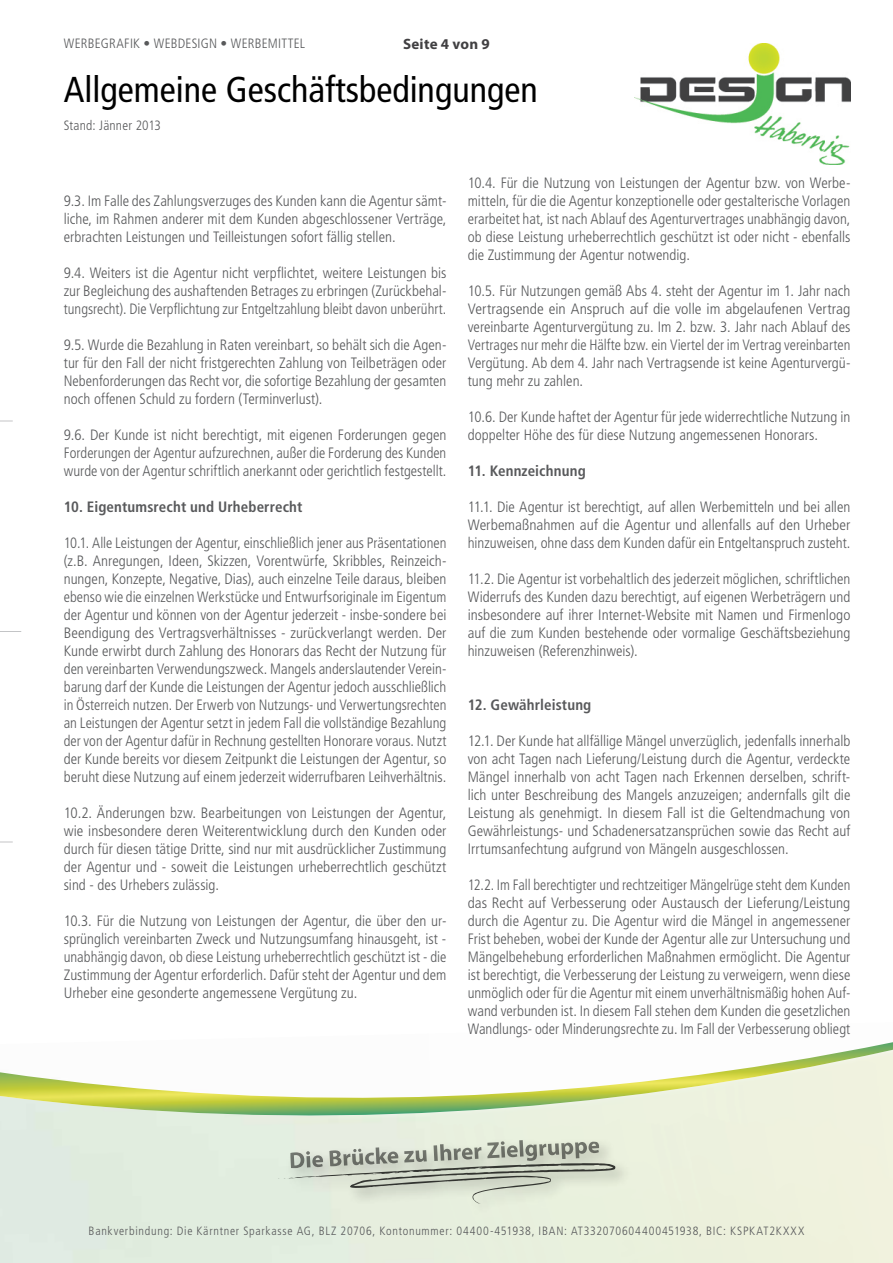
<style>
.page{position:relative;width:893px;height:1263px;background:#fff}
.page>*{position:absolute;margin:0;border:0;box-sizing:border-box;transform-origin:0 0}
.t1{font:condensed 36px "Frutiger LT Std";color:#000}
.t2{font:300 condensed 15px/18px "Frutiger LT Std";color:#58595b;text-align:justify}
.t3{font:300 condensed 15px/18px "Frutiger LT Std";color:#58595b;text-align:justify;scale:.96 1}
.t4{font:700 condensed 15px "Frutiger LT Std";letter-spacing:.01em;color:#58595b}
.t5{font:700 15px "Myriad Pro";letter-spacing:.015em;color:#414042}
.t6{font:300 condensed 13.5px "Frutiger LT Std";letter-spacing:.015em;color:#58595b}
.t7{font:300 condensed 12px "Frutiger LT Std";letter-spacing:.06em;color:#58595b}
</style>
<div class="page">
<img style="left:634px;top:43px;width:216px;height:122px">
<img style="left:0;top:1042px;width:893px;height:92px">
<svg style="left:0;top:421px;width:13px;height:1px"></svg>
<svg style="left:0;top:842px;width:13px;height:1px"></svg>
<svg style="left:0;top:631px;width:21px;height:1px"></svg>
<div style="left:280px;top:1136px;width:352px;height:84px;background:#e7efde"></div>
<svg style="left:277px;top:1140px;width:339px;height:65px"></svg>
<p class="t6" style="left:64px;top:36px;width:243px">WERBEGRAFIK • WEBDESIGN • WERBEMITTEL</p>
<p class="t5" style="left:403px;top:36px;width:88px">Seite 4 von 9</p>
<h1 class="t1" style="left:64px;top:69px;width:475px">Allgemeine Geschäftsbedingungen</h1>
<p class="t6" style="left:64px;top:117px;width:99px">Stand: Jänner 2013</p>
<p class="t2" style="left:64px;top:192px;width:384px">9.3. Im Falle des Zahlungsverzuges des Kunden kann die Agentur sämt&shy;liche, im Rahmen anderer mit dem Kunden abgeschlossener Verträge, erbrachten Leistungen und Teilleistungen sofort fällig stellen.</p>
<p class="t2" style="left:64px;top:264px;width:384px">9.4. Weiters ist die Agentur nicht verpflichtet, weitere Leistungen bis zur Begleichung des aushaftenden Betrages zu erbringen (Zurückbehal&shy;tungsrecht). Die Verpflichtung zur Entgeltzahlung bleibt davon unberührt.</p>
<p class="t2" style="left:64px;top:336px;width:384px">9.5. Wurde die Bezahlung in Raten vereinbart, so behält sich die Agen&shy;tur für den Fall der nicht fristgerechten Zahlung von Teilbeträgen oder Nebenforderungen das Recht vor, die sofortige Bezahlung der gesamten noch offenen Schuld zu fordern (Terminverlust).</p>
<p class="t2" style="left:64px;top:426px;width:384px">9.6. Der Kunde ist nicht berechtigt, mit eigenen Forderungen gegen Forderungen der Agentur aufzurechnen, außer die Forderung des Kunden wurde von der Agentur schriftlich anerkannt oder gerichtlich festgestellt.</p>
<p class="t4" style="left:64px;top:498px;width:240px">10. Eigentumsrecht und Urheberrecht</p>
<p class="t2" style="left:64px;top:534px;width:384px">10.1. Alle Leistungen der Agentur, einschließlich jener aus Präsentationen (z.B. Anregungen, Ideen, Skizzen, Vorentwürfe, Skribbles, Reinzeich&shy;nungen, Konzepte, Negative, Dias), auch einzelne Teile daraus, bleiben ebenso wie die einzelnen Werkstücke und Entwurfsoriginale im Eigentum der Agentur und können von der Agentur jederzeit - insbe-sondere bei Beendigung des Vertragsverhältnisses - zurückverlangt werden. Der Kunde erwirbt durch Zahlung des Honorars das Recht der Nutzung für den vereinbarten Verwendungszweck. Mangels anderslautender Verein&shy;barung darf der Kunde die Leistungen der Agentur jedoch ausschließlich in Österreich nutzen. Der Erwerb von Nutzungs- und Verwertungsrechten an Leistungen der Agentur setzt in jedem Fall die vollständige Bezahlung der von der Agentur dafür in Rechnung gestellten Honorare voraus. Nutzt der Kunde bereits vor diesem Zeitpunkt die Leistungen der Agentur, so beruht diese Nutzung auf einem jederzeit widerrufbaren Leihverhältnis.</p>
<p class="t2" style="left:64px;top:804px;width:384px">10.2. Änderungen bzw. Bearbeitungen von Leistungen der Agentur, wie insbesondere deren Weiterentwicklung durch den Kunden oder durch für diesen tätige Dritte, sind nur mit ausdrücklicher Zustimmung der Agentur und - soweit die Leistungen urheberrechtlich geschützt sind - des Urhebers zulässig.</p>
<p class="t2" style="left:64px;top:912px;width:384px">10.3. Für die Nutzung von Leistungen der Agentur, die über den ur&shy;sprünglich vereinbarten Zweck und Nutzungsumfang hinausgeht, ist - unabhängig davon, ob diese Leistung urheberrechtlich geschützt ist - die Zustimmung der Agentur erforderlich. Dafür steht der Agentur und dem Urheber eine gesonderte angemessene Vergütung zu.</p>
<p class="t2" style="left:468px;top:174px;width:384px">10.4. Für die Nutzung von Leistungen der Agentur bzw. von Werbe&shy;mitteln, für die die Agentur konzeptionelle oder gestalterische Vorlagen erarbeitet hat, ist nach Ablauf des Agenturvertrages unabhängig davon, ob diese Leistung urheberrechtlich geschützt ist oder nicht - ebenfalls die Zustimmung der Agentur notwendig.</p>
<p class="t2" style="left:468px;top:282px;width:384px">10.5. Für Nutzungen gemäß Abs 4. steht der Agentur im 1. Jahr nach Vertragsende ein Anspruch auf die volle im abgelaufenen Vertrag vereinbarte Agenturvergütung zu. Im 2. bzw. 3. Jahr nach Ablauf des Vertrages nur mehr die Hälfte bzw. ein Viertel der im Vertrag vereinbarten Vergütung. Ab dem 4. Jahr nach Vertragsende ist keine Agenturvergü&shy;tung mehr zu zahlen.</p>
<p class="t2" style="left:468px;top:408px;width:384px">10.6. Der Kunde haftet der Agentur für jede widerrechtliche Nutzung in doppelter Höhe des für diese Nutzung angemessenen Honorars.</p>
<p class="t4" style="left:468px;top:462px;width:119px">11. Kennzeichnung</p>
<p class="t2" style="left:468px;top:498px;width:384px">11.1. Die Agentur ist berechtigt, auf allen Werbemitteln und bei allen Werbemaßnahmen auf die Agentur und allenfalls auf den Urheber hinzuweisen, ohne dass dem Kunden dafür ein Entgeltanspruch zusteht.</p>
<p class="t2" style="left:468px;top:570px;width:384px">11.2. Die Agentur ist vorbehaltlich des jederzeit möglichen, schriftlichen Widerrufs des Kunden dazu berechtigt, auf eigenen Werbeträgern und insbesondere auf ihrer Internet-Website mit Namen und Firmenlogo auf die zum Kunden bestehende oder vormalige Geschäftsbeziehung hinzuweisen (Referenzhinweis).</p>
<p class="t4" style="left:468px;top:696px;width:125px">12. Gewährleistung</p>
<p class="t2" style="left:468px;top:732px;width:384px">12.1. Der Kunde hat allfällige Mängel unverzüglich, jedenfalls innerhalb von acht Tagen nach Lieferung/Leistung durch die Agentur, verdeckte Mängel innerhalb von acht Tagen nach Erkennen derselben, schrift&shy;lich unter Beschreibung des Mangels anzuzeigen; andernfalls gilt die Leistung als genehmigt. In diesem Fall ist die Geltendmachung von Gewährleistungs- und Schadenersatzansprüchen sowie das Recht auf Irrtumsanfechtung aufgrund von Mängeln ausgeschlossen.</p>
<p class="t3" style="left:468px;top:876px;width:400px">12.2. Im Fall berechtigter und rechtzeitiger Mängelrüge steht dem Kunden das Recht auf Verbesserung oder Austausch der Lieferung/Leistung durch die Agentur zu. Die Agentur wird die Mängel in angemessener Frist beheben, wobei der Kunde der Agentur alle zur Untersuchung und Mängelbehebung erforderlichen Maßnahmen ermöglicht. Die Agentur ist berechtigt, die Verbesserung der Leistung zu verweigern, wenn diese unmöglich oder für die Agentur mit einem unverhältnismäßig hohen Auf&shy;wand verbunden ist. In diesem Fall stehen dem Kunden die gesetzlichen Wandlungs- oder Minderungsrechte zu. Im Fall der Verbesserung obliegt</p>
<p class="t7" style="left:89px;top:1224px;width:717px">Bankverbindung: Die Kärntner Sparkasse AG, BLZ 20706, Kontonummer: 04400-451938, IBAN: AT332070604400451938, BIC: KSPKAT2KXXX</p>
</div>
